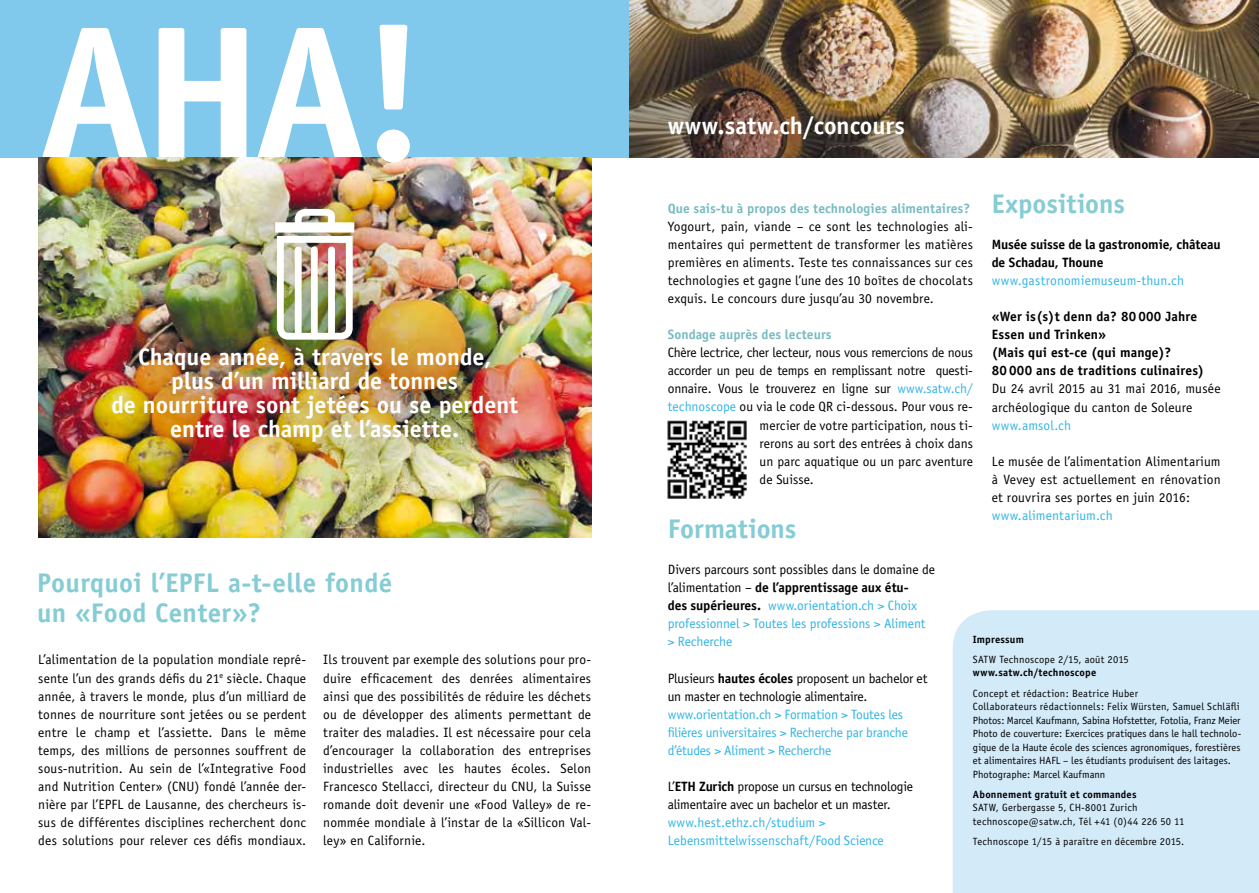
<style>
.page{position:relative;width:1259px;height:893px;background:#fff}
.page>*{position:absolute;margin:0;border:0;box-sizing:border-box;transform-origin:0 0}
.t1{font:700 190.95px "Officina Sans";color:#fff}
.t2{font:700 27px/30.2px "Officina Sans";letter-spacing:.01em;color:#85ccd4}
.t3{font:700 24.45px "Officina Sans";color:#fff}
.t4{font:700 24px/24px "Officina Sans";color:#fff;text-align:center}
.t5{font:13.5px/18.1px "Officina Sans";color:#000;text-align:justify}
.t6{font:13.5px/18.1px "Officina Sans";letter-spacing:-.01em;color:#32b5e4}
.t7{font:13.5px/18.1px "Officina Sans";letter-spacing:-.02em;color:#000}
.t8{font:700 13.5px/18.1px "Officina Sans";letter-spacing:.01em;color:#000}
.t9{font:700 13.5px "Officina Sans";color:#79bbc2}
.t10{font:13.5px "Officina Sans";letter-spacing:.01em;color:#32b5e4}
.t11{font:700 13.5px/18.1px "Officina Sans";letter-spacing:-.01em;color:#000}
.t12{font:10.5px/13.5px "Officina Sans";letter-spacing:.01em;color:#000}
.t13{font:700 10.5px "Officina Sans";letter-spacing:.02em;color:#000}
.s1{color:#32b5e4}
.s2{color:#000}
.s3{font-weight:700;color:#000}
.s4{font-weight:700}
</style>
<div class="page">
<div style="left:0;top:0;width:629px;height:157px;background:#80c8ec"></div>
<img style="left:38px;top:157px;width:553px;height:381px">
<img style="left:273px;top:205px;width:83px;height:138px">
<div style="left:377px;top:130px;width:33px;height:33px;background:#fff;border-radius:50%"></div>
<div style="left:952px;top:610px;width:307px;height:283px;background:#d3eaf8"></div>
<img style="left:629px;top:0;width:630px;height:157px">
<img style="left:667px;top:420px;width:80px;height:79px">
<h1 class="t1" style="left:38px;top:-25px;width:390px">AHA!</h1>
<h3 class="t4" style="left:111px;top:344px;width:408px">Chaque année, à travers le monde,<br>plus d’un milliard de tonnes<br>de nourriture sont jetées ou se perdent entre le champ et l’assiette.</h3>
<h2 class="t2" style="left:37px;top:568px;width:356px">Pourquoi l’EPFL a-t-elle fondé un «Food Center»?</h2>
<p class="t5" style="left:38px;top:651px;width:269px">L’alimentation de la population mondiale repré&shy;sente l’un des grands défis du 21<sup>e</sup> siècle. Chaque année, à travers le monde, plus d’un milliard de tonnes de nourriture sont jetées ou se perdent entre le champ et l’assiette. Dans le même temps, des millions de personnes souffrent de sous-nutrition. Au sein de l’«Integrative Food and Nutrition Center» (CNU) fondé l’année der&shy;nière par l’EPFL de Lausanne, des chercheurs is&shy;sus de différentes disciplines recherchent donc des solutions pour relever ces défis mondiaux.</p>
<p class="t5" style="left:323px;top:651px;width:269px">Ils trouvent par exemple des solutions pour pro&shy;duire efficacement des denrées alimentaires ainsi que des possibilités de réduire les déchets ou de développer des aliments permettant de traiter des maladies. Il est nécessaire pour cela d’encourager la collaboration des entreprises industrielles avec les hautes écoles. Selon Francesco Stellacci, directeur du CNU, la Suisse romande doit devenir une «Food Valley» de re&shy;nommée mondiale à l’instar de la «Sillicon Val&shy;ley» en Californie.</p>
<h3 class="t3" style="left:668px;top:110px;width:238px">www.satw.ch/concours</h3>
<p class="t9" style="left:668px;top:200px;width:304px">Que sais-tu à propos des technologies alimentaires?</p>
<p class="t5" style="left:668px;top:217px;width:307px">Yogourt, pain, viande – ce sont les technologies ali&shy;mentaires qui permettent de transformer les matières premières en aliments. Teste tes connaissances sur ces technologies et gagne l’une des 10 boîtes de chocolats exquis. Le concours dure jusqu’au 30 novembre.</p>
<p class="t9" style="left:668px;top:326px;width:165px">Sondage auprès des lecteurs</p>
<p class="t7" style="left:668px;top:344px;width:307px">Chère lectrice, cher lecteur, nous vous remercions de nous</p>
<p class="t7" style="left:668px;top:362px;width:307px">accorder un peu de temps en remplissant notre questi-</p>
<p class="t5" style="left:668px;top:380px;width:307px">onnaire. Vous le trouverez en ligne sur <span class="s1">www.satw.ch/</span></p>
<p class="t5" style="left:668px;top:398px;width:307px"><span class="s1">technoscope</span> ou via le code QR ci-dessous. Pour vous re-</p>
<p class="t5" style="left:759px;top:416px;width:215px">mercier de votre participation, nous ti-</p>
<p class="t5" style="left:759px;top:434px;width:215px">rerons au sort des entrées à choix dans</p>
<p class="t5" style="left:759px;top:452px;width:215px">un parc aquatique ou un parc aventure</p>
<p class="t5" style="left:759px;top:470px;width:56px">de Suisse.</p>
<h2 class="t2" style="left:668px;top:513px;width:130px">Formations</h2>
<h2 class="t2" style="left:991px;top:188px;width:135px">Expositions</h2>
<p class="t11" style="left:991px;top:235px;width:230px">Musée suisse de la gastronomie, château de Schadau, Thoune</p>
<p class="t10" style="left:991px;top:272px;width:194px">www.gastronomiemuseum-thun.ch</p>
<p class="t8" style="left:991px;top:307px;width:214px">«Wer is(s)t denn da? 80 000 Jahre<br>Essen und Trinken»<br>(Mais qui est-ce (qui mange)?<br>80 000 ans de traditions culinaires)</p>
<p class="t5" style="left:991px;top:380px;width:230px">Du 24 avril 2015 au 31 mai 2016, musée archéologique du canton de Soleure</p>
<p class="t10" style="left:991px;top:417px;width:81px">www.amsol.ch</p>
<p class="t5" style="left:991px;top:452px;width:230px">Le musée de l’alimentation Alimentarium à Vevey est actuellement en rénovation et rouvrira ses portes en juin 2016:</p>
<p class="t10" style="left:991px;top:507px;width:123px">www.alimentarium.ch</p>
<p class="t6" style="left:668px;top:560px;width:269px"><span class="s2">Divers parcours sont possibles dans le domaine de l’alimentation –</span> <span class="s3">de l’apprentissage aux étu-<br>des supérieures.</span> www.orientation.ch &gt; Choix professionnel &gt; Toutes les professions &gt; Aliment &gt; Recherche</p>
<p class="t7" style="left:668px;top:669px;width:261px">Plusieurs <span class="s4">hautes écoles</span> proposent un bachelor et un master en technologie alimentaire.</p>
<p class="t6" style="left:668px;top:705px;width:242px">www.orientation.ch &gt; Formation &gt; Toutes les filières universitaires &gt; Recherche par branche d’études &gt; Aliment &gt; Recherche</p>
<p class="t7" style="left:668px;top:777px;width:247px">L’<span class="s4">ETH Zurich</span> propose un cursus en technologie alimentaire avec un bachelor et un master.</p>
<p class="t6" style="left:668px;top:813px;width:217px">www.hest.ethz.ch/studium &gt;<br>Lebensmittelwissenschaft/Food Science</p>
<p class="t13" style="left:973px;top:632px;width:52px">Impressum</p>
<p class="t12" style="left:973px;top:653px;width:157px">SATW Technoscope 2/15, août 2015</p>
<p class="t13" style="left:973px;top:666px;width:125px">www.satw.ch/technoscope</p>
<p class="t12" style="left:973px;top:686px;width:270px">Concept et rédaction: Beatrice Huber<br>Collaborateurs rédactionnels: Felix Würsten, Samuel Schläfli Photos: Marcel Kaufmann, Sabina Hofstetter, Fotolia, Franz Meier Photo de couverture: Exercices pratiques dans le hall technolo&shy;gique de la Haute école des sciences agronomiques, forestières et alimentaires HAFL – les étudiants produisent des laitages.<br>Photographe: Marcel Kaufmann</p>
<p class="t13" style="left:973px;top:788px;width:165px">Abonnement gratuit et commandes</p>
<p class="t12" style="left:973px;top:801px;width:213px">SATW, Gerbergasse 5, CH-8001 Zurich technoscope@satw.ch, Tél +41 (0)44 226 50 11</p>
<p class="t12" style="left:973px;top:835px;width:213px">Technoscope 1/15 à paraître en décembre 2015.</p>
</div>
